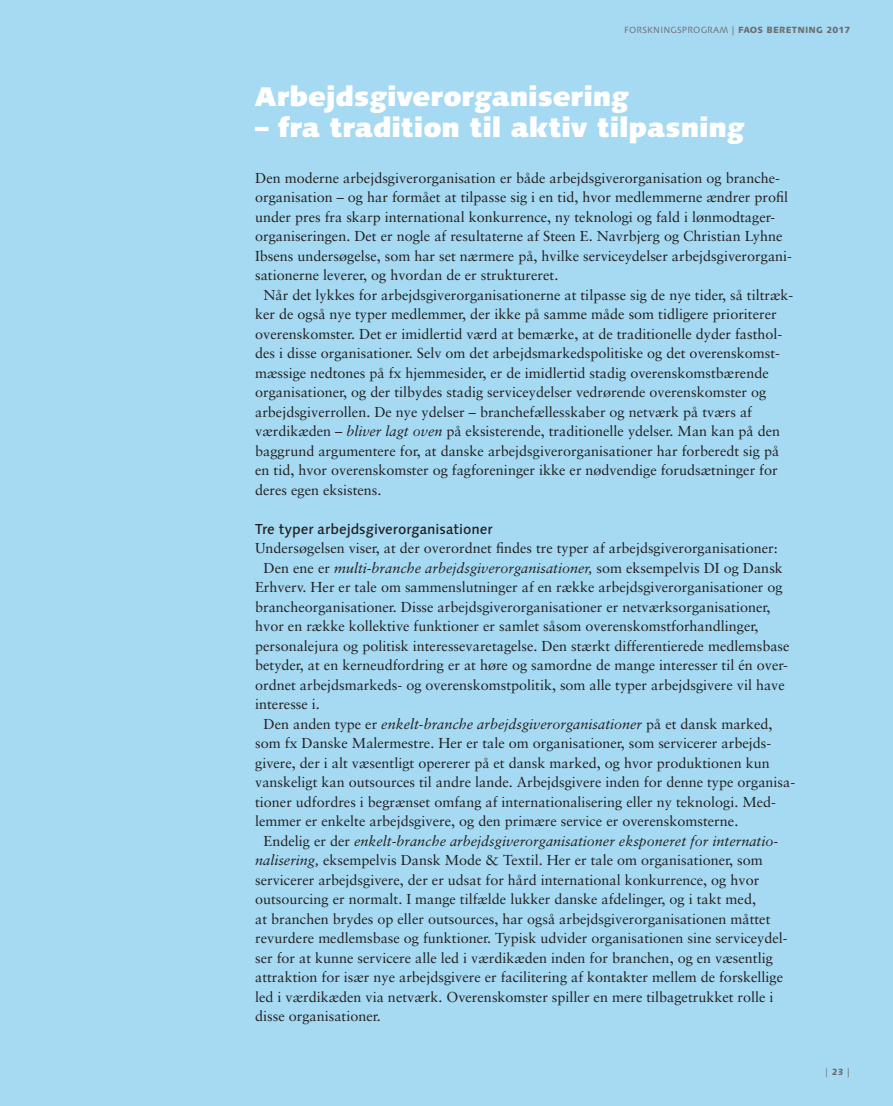
<style>
.page{position:relative;width:893px;height:1106px;background:#a5daf2}
.page>*{position:absolute;margin:0;border:0;box-sizing:border-box;transform-origin:0 0}
.Rubrik{font:900 27px "Linotype Syntax";letter-spacing:-.005em;color:#fff}
.Brød{font:14.4px/19.5px "Sabon";color:#231f20}
.Brød_start{font:14.4px/19.5px "Sabon";color:#231f20}
.Mellemrubrik{font:500 14.4px "Linotype Syntax";color:#231f20}
.t1{font:9px "Linotype Syntax";letter-spacing:.02em;color:#6c6d70}
.s1{font-weight:800}
.s2{font-style:italic}
</style>
<div class="page">
<p class="t1" style="left:624px;top:24px;width:228px">FORSKNINGSPROGRAM | <span class="s1">FAOS BERETNING 2017</span></p>
<p class="Rubrik" style="left:255px;top:79px;width:375px">Arbejdsgiverorganisering</p>
<p class="Rubrik" style="left:255px;top:109px;width:491px">– fra tradition til aktiv tilpasning</p>
<p class="Brød_start" style="left:255px;top:168px;width:538px">Den moderne arbejdsgiverorganisation er både arbejdsgiverorganisation og branche&shy;organisation – og har formået at tilpasse sig i en tid, hvor medlemmerne ændrer profil under pres fra skarp international konkurrence, ny teknologi og fald i lønmodtager&shy;organiseringen. Det er nogle af resultaterne af Steen E. Navrbjerg og Christian Lyhne Ibsens undersøgelse, som har set nærmere på, hvilke serviceydelser arbejdsgiverorgani&shy;sationerne leverer, og hvordan de er struktureret.</p>
<p class="Brød" style="left:255px;top:285px;width:540px;text-indent:9px">Når det lykkes for arbejdsgiverorganisationerne at tilpasse sig de nye tider, så tiltræk&shy;ker de også nye typer medlemmer, der ikke på samme måde som tidligere prioriterer overenskomster. Det er imidlertid værd at bemærke, at de traditionelle dyder fasthol&shy;des i disse organisationer. Selv om det arbejdsmarkedspolitiske og det overenskomst&shy;mæssige nedtones på fx hjemmesider, er de imidlertid stadig overenskomstbærende organisationer, og der tilbydes stadig serviceydelser vedrørende overenskomster og arbejdsgiverrollen. De nye ydelser – branchefællesskaber og netværk på tværs af værdikæden – <span class="s2">bliver lagt oven</span> på eksisterende, traditionelle ydelser. Man kan på den baggrund argumentere for, at danske arbejdsgiverorganisationer har forberedt sig på en tid, hvor overenskomster og fagforeninger ikke er nødvendige forudsætninger for deres egen eksistens.</p>
<p class="Mellemrubrik" style="left:255px;top:520px;width:239px">Tre typer arbejdsgiverorganisationer</p>
<p class="Brød_start" style="left:255px;top:538px;width:524px">Undersøgelsen viser, at der overordnet findes tre typer af arbejdsgiverorganisationer:</p>
<p class="Brød" style="left:255px;top:558px;width:536px;text-indent:9px">Den ene er <span class="s2">multi-branche arbejdsgiverorganisationer,</span> som eksempelvis DI og Dansk Erhverv. Her er tale om sammenslutninger af en række arbejdsgiverorganisationer og brancheorganisationer. Disse arbejdsgiverorganisationer er netværksorganisationer, hvor en række kollektive funktioner er samlet såsom overenskomstforhandlinger, personalejura og politisk interessevaretagelse. Den stærkt differentierede medlemsbase betyder, at en kerneudfordring er at høre og samordne de mange interesser til én over&shy;ordnet arbejdsmarkeds- og overenskomstpolitik, som alle typer arbejdsgivere vil have interesse i.</p>
<p class="Brød" style="left:255px;top:714px;width:542px;text-indent:9px">Den anden type er <span class="s2">enkelt-branche arbejdsgiverorganisationer</span> på et dansk marked, som fx Danske Malermestre. Her er tale om organisationer, som servicerer arbejds&shy;givere, der i alt væsentligt opererer på et dansk marked, og hvor produktionen kun vanskeligt kan outsources til andre lande. Arbejdsgivere inden for denne type organisa&shy;tioner udfordres i begrænset omfang af internationalisering eller ny teknologi. Med&shy;lemmer er enkelte arbejdsgivere, og den primære service er overenskomsterne.</p>
<p class="Brød" style="left:255px;top:831px;width:534px;text-indent:9px">Endelig er der <span class="s2">enkelt-branche arbejdsgiverorganisationer eksponeret for internatio&shy;nalisering,</span> eksempelvis Dansk Mode &amp; Textil. Her er tale om organisationer, som servicerer arbejdsgivere, der er udsat for hård international konkurrence, og hvor outsourcing er normalt. I mange tilfælde lukker danske afdelinger, og i takt med,<br>at branchen brydes op eller outsources, har også arbejdsgiverorganisationen måttet revurdere medlemsbase og funktioner. Typisk udvider organisationen sine serviceydel&shy;ser for at kunne servicere alle led i værdikæden inden for branchen, og en væsentlig attraktion for især nye arbejdsgivere er facilitering af kontakter mellem de forskellige led i værdikæden via netværk. Overenskomster spiller en mere tilbagetrukket rolle i disse organisationer.</p>
<p class="t1" style="left:825px;top:1066px;width:27px">| <span class="s1">23</span> |</p>
</div>
